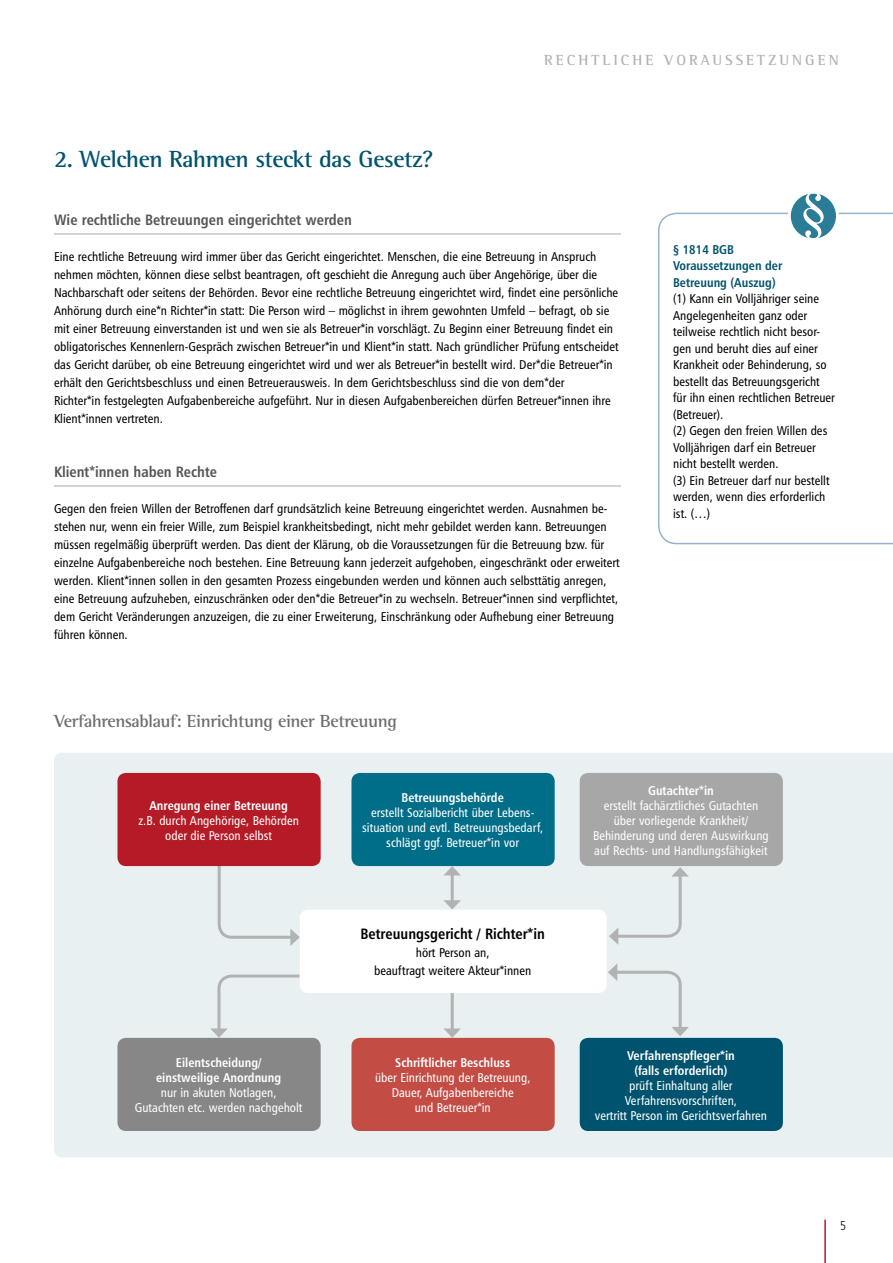
<style>
.page{position:relative;width:893px;height:1263px;background:#fff}
.page>*{position:absolute;margin:0;border:0;box-sizing:border-box;transform-origin:0 0}
.t1{font:57px "Times";color:#fff}
.t2{font:700 24px "Rotis Semi Serif";letter-spacing:-.02em;color:#00536e}
.t3{font:700 18px "Rotis Semi Serif";letter-spacing:-.02em;color:#6e6e6e}
.t4{font:15px "Humanist 777 BT Bold Condensed B";color:#565655}
.t5{font:15px "Humanist 777 BT Bold Condensed B";color:#000}
.t6{font:700 15px "Rotis Semi Serif";letter-spacing:.2em;color:#b1b2b3}
.t7{font:12.75px/18px "Humanist 777 BT Roman Condensed B";color:#000}
.t8{font:12.75px/15px "Humanist 777 BT Roman Condensed B";color:#fff;text-align:center}
.t9{font:12.75px/15px "Humanist 777 BT Bold Condensed B";color:#fff;text-align:center}
.t10{font:12.75px/16.5px "Humanist 777 BT Bold Condensed B";color:#00536e}
.t11{font:12.75px "Humanist 777 BT Light Condensed B";color:#000}
</style>
<div class="page">
<hr style="left:824px;top:1219px;width:2px;height:44px;background:#b51b26">
<div style="left:54px;top:753px;width:839px;height:404px;background:#e8f0f2"></div>
<svg style="left:609px;top:867px;width:80px;height:78px;background:#e3eaec"></svg>
<svg style="left:216px;top:866px;width:84px;height:80px;background:#e3ebed"></svg>
<svg style="left:210px;top:973px;width:93px;height:65px;background:#e3eaec"></svg>
<svg style="left:608px;top:963px;width:81px;height:73px;background:#e3eaec"></svg>
<hr style="left:451px;top:993px;width:3px;height:38px;background:#b1b2b3">
<svg style="left:443px;top:1028px;width:18px;height:10px"></svg>
<hr style="left:451px;top:873px;width:3px;height:30px;background:#b1b2b3">
<svg style="left:443px;top:900px;width:18px;height:10px"></svg>
<svg style="left:443px;top:866px;width:18px;height:9px"></svg>
<hr style="left:54px;top:233px;width:567px;height:2px;background:#c5c6c6">
<hr style="left:54px;top:485px;width:567px;height:2px;background:#c5c6c6">
<div style="left:351px;top:773px;width:204px;height:93px;background:#006e88;border-radius:9px"></div>
<div style="left:580px;top:773px;width:203px;height:93px;background:#a7a7a8;border-radius:9px"></div>
<div style="left:117px;top:1038px;width:204px;height:93px;background:#868786;border-radius:9px"></div>
<div style="left:351px;top:1038px;width:204px;height:93px;background:#c34c44;border-radius:9px"></div>
<div style="left:580px;top:1038px;width:203px;height:93px;background:#00536e;border-radius:9px"></div>
<div style="left:117px;top:773px;width:204px;height:93px;background:#b51b26;border-radius:9px"></div>
<div style="left:300px;top:910px;width:307px;height:83px;background:#fff;border-radius:9px"></div>
<svg style="left:658px;top:213px;width:235px;height:331px"></svg>
<div style="left:789px;top:192px;width:48px;height:48px;background:#2b7c96;border-radius:50%"></div>
<div style="left:788px;top:190px;width:51px;height:52px;border:3px solid #fff;border-radius:50%"></div>
<h2 class="t2" style="left:54px;top:144px;width:381px">2. Welchen Rahmen steckt das Gesetz?</h2>
<p class="t6" style="left:544px;top:51px;width:45px">Rechtli</p>
<p class="t6" style="left:621px;top:51px;width:218px">ch e Vora usset zung en</p>
<p class="t4" style="left:54px;top:210px;width:299px">Wie rechtliche Betreuungen eingerichtet werden</p>
<p class="t7" style="left:54px;top:247px;width:566px">Eine rechtliche Betreuung wird immer über das Gericht eingerichtet. Menschen, die eine Betreuung in Anspruch nehmen möchten, können diese selbst beantragen, oft geschieht die Anregung auch über Angehörige, über die Nachbarschaft oder seitens der Behörden. Bevor eine rechtliche Betreuung eingerichtet wird, findet eine persönliche Anhörung durch eine*n Richter*in statt: Die Person wird – möglichst in ihrem gewohnten Umfeld – befragt, ob sie mit einer Betreuung einverstanden ist und wen sie als Betreuer*in vorschlägt. Zu Beginn einer Betreuung findet ein obligatorisches Kennenlern-Gespräch zwischen Betreuer*in und Klient*in statt. Nach gründlicher Prüfung entscheidet das Gericht darüber, ob eine Betreuung eingerichtet wird und wer als Betreuer*in bestellt wird. Der*die Betreuer*in erhält den Gerichtsbeschluss und einen Betreuerausweis. In dem Gerichtsbeschluss sind die von dem*der<br>Richter*in festgelegten Aufgabenbereiche aufgeführt. Nur in diesen Aufgabenbereichen dürfen Betreuer*innen ihre Klient*innen vertreten.</p>
<p class="t4" style="left:54px;top:462px;width:165px">Klient*innen haben Rechte</p>
<p class="t7" style="left:54px;top:499px;width:567px">Gegen den freien Willen der Betroffenen darf grundsätzlich keine Betreuung eingerichtet werden. Ausnahmen be&shy;stehen nur, wenn ein freier Wille, zum Beispiel krankheitsbedingt, nicht mehr gebildet werden kann. Betreuungen müssen regelmäßig überprüft werden. Das dient der Klärung, ob die Voraussetzungen für die Betreuung bzw. für einzelne Aufgabenbereiche noch bestehen. Eine Betreuung kann jederzeit aufgehoben, eingeschränkt oder erweitert werden. Klient*innen sollen in den gesamten Prozess eingebunden werden und können auch selbsttätig anregen, eine Betreuung aufzuheben, einzuschränken oder den*die Betreuer*in zu wechseln. Betreuer*innen sind verpflichtet, dem Gericht Veränderungen anzuzeigen, die zu einer Erweiterung, Einschränkung oder Aufhebung einer Betreuung führen können.</p>
<h3 class="t3" style="left:54px;top:710px;width:345px">Verfahrensablauf: Einrichtung einer Betreuung</h3>
<h1 class="t1" style="left:799px;top:158px;width:30px">§</h1>
<p class="t10" style="left:673px;top:241px;width:111px">§ 1814 BGB<br>Voraussetzungen der<br>Betreuung (Auszug)</p>
<p class="t7" style="left:673px;top:290px;width:163px;line-height:16.5px">(1) Kann ein Volljähriger seine<br>Angelegenheiten ganz oder teilweise rechtlich nicht besor&shy;gen und beruht dies auf einer<br>Krankheit oder Behinderung, so bestellt das Betreuungsgericht für ihn einen rechtlichen Betreuer (Betreuer).<br>(2) Gegen den freien Willen des<br>Volljährigen darf ein Betreuer nicht bestellt werden.<br>(3) Ein Betreuer darf nur bestellt werden, wenn dies erforderlich ist. (…)</p>
<p class="t9" style="left:149px;top:797px;width:140px">Anregung einer Betreuung</p>
<p class="t8" style="left:138px;top:812px;width:162px">z.B. durch Angehörige, Behörden oder die Person selbst</p>
<p class="t9" style="left:156px;top:1055px;width:127px">Eilentscheidung/ einstweilige Anordnung</p>
<p class="t8" style="left:135px;top:1085px;width:169px">nur in akuten Notlagen,<br>Gutachten etc. werden nachgeholt</p>
<p class="t9" style="left:402px;top:790px;width:104px">Betreuungsbehörde</p>
<p class="t8" style="left:362px;top:805px;width:183px">erstellt Sozialbericht über Lebens&shy;situation und evtl. Betreuungsbedarf, schlägt ggf. Betreuer*in vor</p>
<p class="t5" style="left:361px;top:925px;width:186px">Betreuungsgericht / Richter*in</p>
<p class="t7" style="left:374px;top:944px;width:159px;text-align:center">hört Person an,<br>beauftragt weitere Akteur*innen</p>
<p class="t9" style="left:395px;top:1055px;width:116px">Schriftlicher Beschluss</p>
<p class="t8" style="left:375px;top:1070px;width:157px">über Einrichtung der Betreuung,<br>Dauer, Aufgabenbereiche<br>und Betreuer*in</p>
<p class="t9" style="left:648px;top:782px;width:67px">Gutachter*in</p>
<p class="t8" style="left:593px;top:797px;width:177px">erstellt fachärztliches Gutachten über vorliegende Krankheit/ Behinderung und deren Auswirkung auf Rechts- und Handlungsfähigkeit</p>
<p class="t9" style="left:627px;top:1047px;width:109px">Verfahrenspfleger*in (falls erforderlich)</p>
<p class="t8" style="left:595px;top:1077px;width:174px">prüft Einhaltung aller<br>Verfahrensvorschriften,<br>vertritt Person im Gerichtsverfahren</p>
<p class="t11" style="left:840px;top:1218px;width:8px">5</p>
</div>
